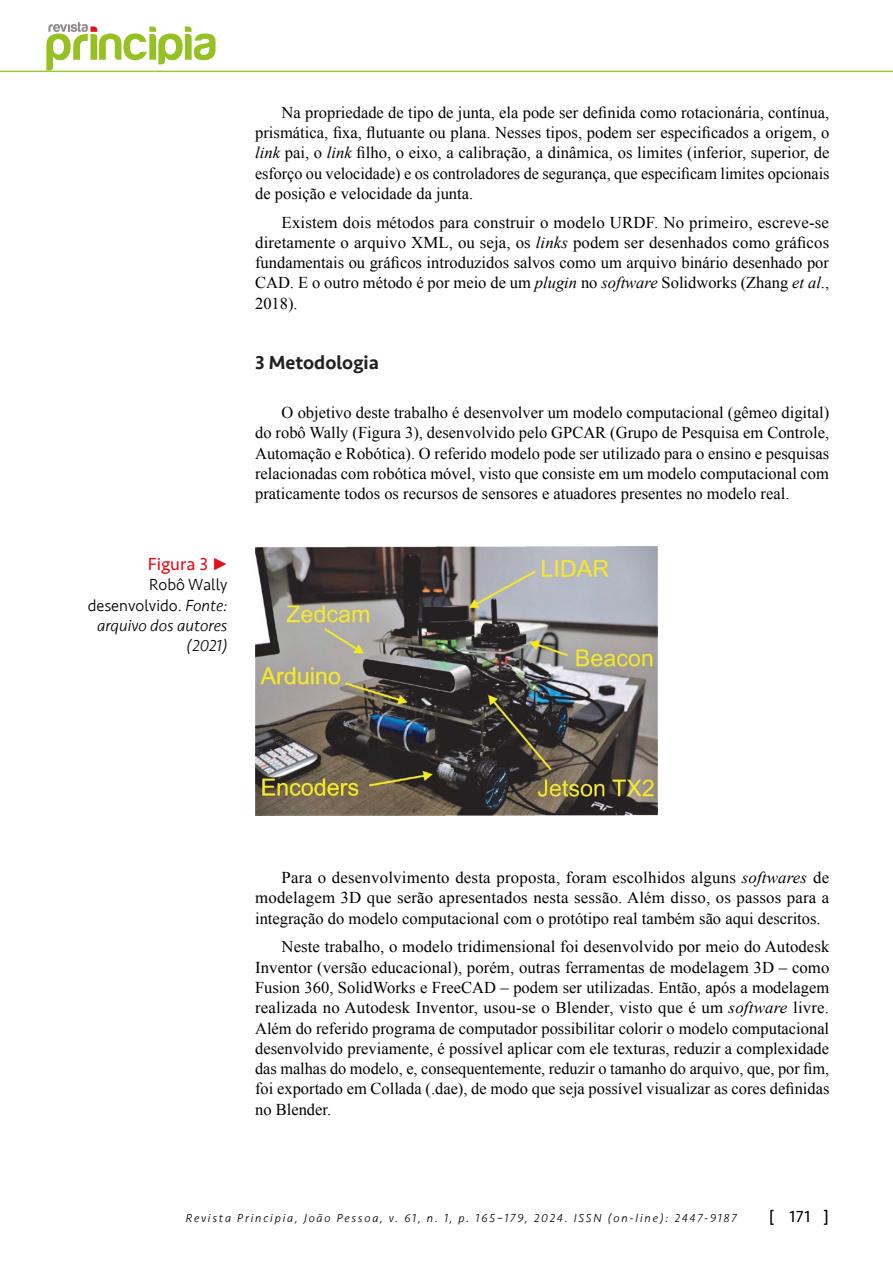
<style>
.page{position:relative;width:893px;height:1263px;background:#fff}
.page>*{position:absolute;margin:0;border:0;box-sizing:border-box;transform-origin:0 0}
.t1{font:500 19.5px "Seravek";color:#212121}
.t2{font:18px "Seravek";color:#e2101a}
.t3{font:16.5px/20.2px "Times New Roman";color:#000;text-align:justify}
.t4{font:italic 300 16.5px/20.2px "Seravek";color:#000;text-align:right}
.t5{font:16.5px "Seravek";color:#000}
.t6{font:italic 300 12px "Seravek";letter-spacing:.15em;color:#000}
.s1{font-style:italic}
.s2{font-style:normal}
</style>
<div class="page">
<hr style="left:0;top:71px;width:893px;height:1px;background:#9c3">
<img style="left:255px;top:547px;width:402px;height:269px">
<svg style="left:46px;top:22px;width:170px;height:49px"></svg>
<p class="t3" style="left:255px;top:102px;width:576px;text-indent:26px">Na propriedade de tipo de junta, ela pode ser definida como rotacionária, contínua, prismática, fixa, flutuante ou plana. Nesses tipos, podem ser especificados a origem, o <span class="s1">link</span> pai, o <span class="s1">link</span> filho, o eixo, a calibração, a dinâmica, os limites (inferior, superior, de esforço ou velocidade) e os controladores de segurança, que especificam limites opcionais de posição e velocidade da junta.</p>
<p class="t3" style="left:255px;top:212px;width:576px;text-indent:26px">Existem dois métodos para construir o modelo URDF. No primeiro, escreve-se diretamente o arquivo XML, ou seja, os <span class="s1">links</span> podem ser desenhados como gráficos fundamentais ou gráficos introduzidos salvos como um arquivo binário desenhado por CAD. E o outro método é por meio de um <span class="s1">plugin</span> no <span class="s1">software</span> Solidworks (Zhang <span class="s1">et al</span>., 2018).</p>
<p class="t2" style="left:148px;top:550px;width:81px">Figura 3 •</p>
<p class="t4" style="left:88px;top:575px;width:141px"><span class="s2">Robô Wally desenvolvido.</span> Fonte: arquivo dos autores (2021)</p>
<p class="t1" style="left:255px;top:351px;width:125px">3 Metodologia</p>
<p class="t3" style="left:255px;top:402px;width:576px;text-indent:26px">O objetivo deste trabalho é desenvolver um modelo computacional (gêmeo digital) do robô Wally (Figura 3), desenvolvido pelo GPCAR (Grupo de Pesquisa em Controle, Automação e Robótica). O referido modelo pode ser utilizado para o ensino e pesquisas relacionadas com robótica móvel, visto que consiste em um modelo computacional com praticamente todos os recursos de sensores e atuadores presentes no modelo real.</p>
<p class="t3" style="left:255px;top:867px;width:576px;text-indent:26px">Para o desenvolvimento desta proposta, foram escolhidos alguns <span class="s1">softwares</span> de modelagem 3D que serão apresentados nesta sessão. Além disso, os passos para a integração do modelo computacional com o protótipo real também são aqui descritos.</p>
<p class="t3" style="left:255px;top:936px;width:576px;text-indent:26px">Neste trabalho, o modelo tridimensional foi desenvolvido por meio do Autodesk Inventor (versão educacional), porém, outras ferramentas de modelagem 3D – como Fusion 360, SolidWorks e FreeCAD – podem ser utilizadas. Então, após a modelagem realizada no Autodesk Inventor, usou-se o Blender, visto que é um <span class="s1">software</span> livre.<br>Além do referido programa de computador possibilitar colorir o modelo computacional desenvolvido previamente, é possível aplicar com ele texturas, reduzir a complexidade das malhas do modelo, e, consequentemente, reduzir o tamanho do arquivo, que, por fim, foi exportado em Collada (.dae), de modo que seja possível visualizar as cores definidas no Blender.</p>
<p class="t6" style="left:186px;top:1211px;width:553px">Revista Principia, João Pessoa, v. 61, n. 1, p. 165–179, 2024. ISSN (on-line): 2447-9187</p>
<p class="t5" style="left:769px;top:1204px;width:62px">[ 171 ]</p>
</div>
